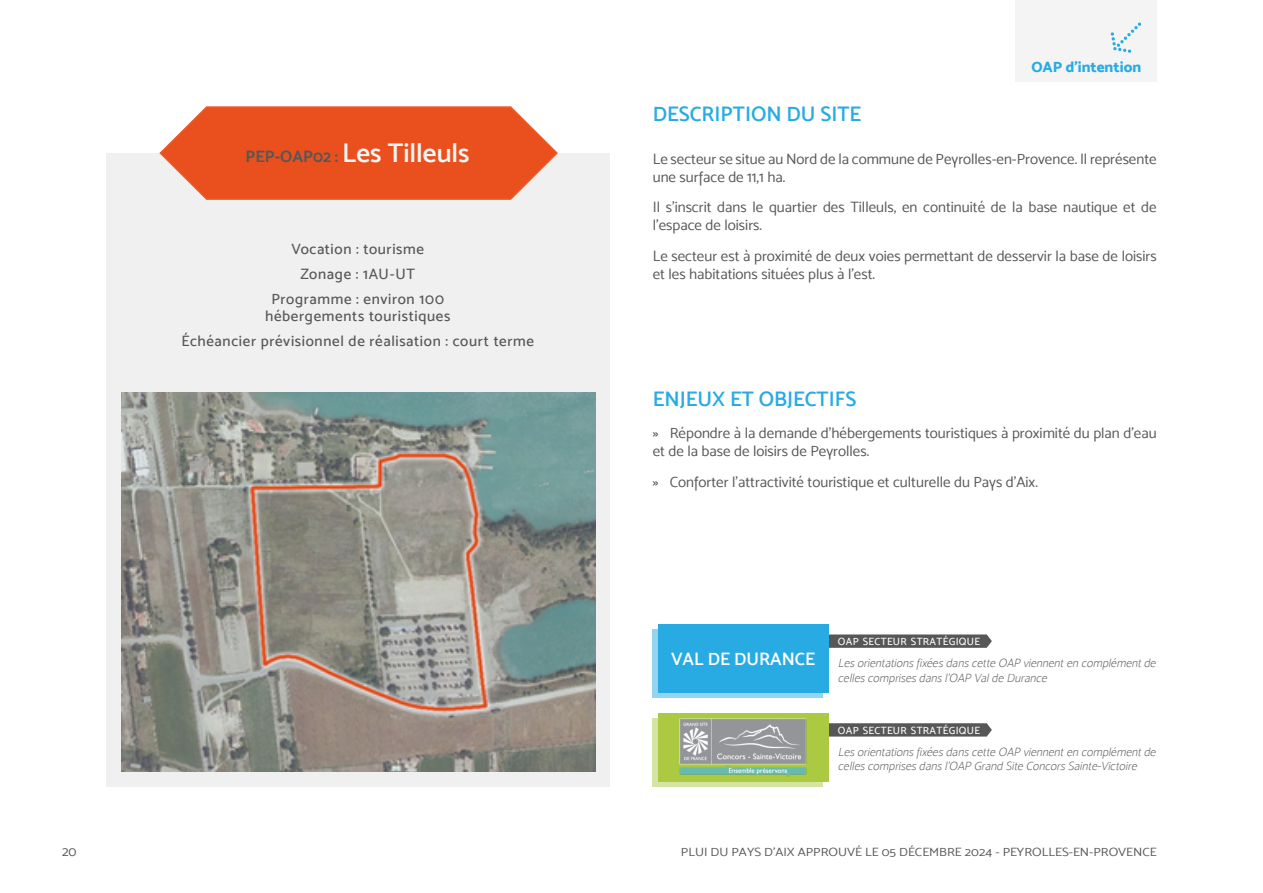
<style>
.page{position:relative;width:1263px;height:893px;background:#fff}
.page>*{position:absolute;margin:0;border:0;box-sizing:border-box;transform-origin:0 0}
.Nom_OAP{font:27px "Mosk Semi Bold 600";color:#f4f4f4}
.Titre_3_-_bleu{font:21px "Mosk Semi Bold 600";color:#28abe3}
.symbole3{font:18px "Mosk Semi Bold 600";color:#fff}
.t1{font:15px/18px "Mosk Normal 400";color:#575756}
.Encadré{font:15px/16.5px "Mosk Medium 500";letter-spacing:.045em;color:#575756;text-align:center}
.t2{font:15px "Mosk Extra Bold 800";color:#28abe3}
.t3{font:13.5px "Mosk Normal 400";color:#575756}
.symbole_2{font:italic 12px/14.4px "Mosk Thin 100";color:#575756}
.t4{font:12px "Mosk Normal 400";color:#575756;scale:1.1 1}
.symbole{font:10.5px "Mosk Medium 500";letter-spacing:.03em;color:#fff}
.s1{font-family:"Mosk Bold 700";font-size:16.5px;color:#575756}
.s2{font-family:"Mosk Medium 500"}
</style>
<div class="page">
<div style="left:106px;top:153px;width:504px;height:634px;background:#f0f0f0"></div>
<svg style="left:159px;top:106px;width:399px;height:94px;background:#ea6439"></svg>
<img style="left:122px;top:392px;width:473px;height:380px">
<div style="left:653px;top:630px;width:170px;height:68px;background:#93d5f1"></div>
<svg style="left:828px;top:634px;width:164px;height:14px;background:#626262"></svg>
<div style="left:658px;top:625px;width:170px;height:68px;background:#28abe3"></div>
<svg style="left:653px;top:719px;width:170px;height:68px"></svg>
<svg style="left:828px;top:723px;width:164px;height:14px;background:#636261"></svg>
<div style="left:658px;top:713px;width:170px;height:68px;background:#abca41"></div>
<img style="left:680px;top:718px;width:126px;height:58px">
<div style="left:1015px;top:0;width:142px;height:81px;background:#f4f4f4"></div>
<svg style="left:1110px;top:22px;width:31px;height:31px"></svg>
<p class="Titre_3_-_bleu" style="left:653px;top:102px;width:210px">DESCRIPTION DU SITE</p>
<p class="t2" style="left:1031px;top:57px;width:111px">OAP d'intention</p>
<p class="Nom_OAP" style="left:246px;top:137px;width:226px"><span class="s1">PEP-OAP02 :</span> Les Tilleuls</p>
<p class="t1" style="left:653px;top:150px;width:505px">Le secteur se situe au Nord de la commune de Peyrolles-en-Provence. Il représente une surface de 11,1 ha.</p>
<p class="t1" style="left:653px;top:198px;width:505px">Il s'inscrit dans le quartier des Tilleuls, en continuité de la base nautique et de l’espace de loisirs.</p>
<p class="t1" style="left:653px;top:247px;width:505px">Le secteur est à proximité de deux voies permettant de desservir la base de loisirs et les habitations situées plus à l’est.</p>
<p class="Encadré" style="left:291px;top:241px;width:134px">Vocation : tourisme</p>
<p class="Encadré" style="left:300px;top:266px;width:116px">Zonage : 1AU-UT</p>
<p class="Encadré" style="left:265px;top:291px;width:187px">Programme : environ 100 hébergements touristiques</p>
<p class="Encadré" style="left:181px;top:332px;width:354px">Échéancier prévisionnel de réalisation : court terme</p>
<p class="Titre_3_-_bleu" style="left:653px;top:386px;width:205px">ENJEUX ET OBJECTIFS</p>
<p class="t1" style="left:653px;top:424px;width:505px"><span class="s2">»</span> Répondre à la demande d’hébergements touristiques à proximité du plan d’eau et de la base de loisirs de Peyrolles.</p>
<p class="t1" style="left:653px;top:473px;width:387px"><span class="s2">»</span> Conforter l’attractivité touristique et culturelle du Pays d'Aix.</p>
<p class="symbole" style="left:838px;top:635px;width:144px">OAP SECTEUR STRATÉGIQUE</p>
<p class="symbole3" style="left:671px;top:648px;width:146px">VAL DE DURANCE</p>
<p class="symbole_2" style="left:838px;top:656px;width:322px">Lesorientationsfixéesdanscette OAP viennenten complémentde cellescomprisesdansl’OAP Valde Durance</p>
<p class="symbole" style="left:838px;top:724px;width:144px">OAP SECTEUR STRATÉGIQUE</p>
<p class="symbole_2" style="left:838px;top:745px;width:322px">Lesorientationsfixéesdanscette OAP viennenten complémentde cellescomprisesdansl’OAP Grand Site ConcorsSainte-Victoire</p>
<p class="t3" style="left:62px;top:843px;width:16px">20</p>
<p class="t4" style="left:681px;top:844px;width:434px">PLUI DU PAYS D’AIX APPROUVÉ LE 05 DÉCEMBRE 2024 - PEYROLLES-EN-PROVENCE</p>
</div>
